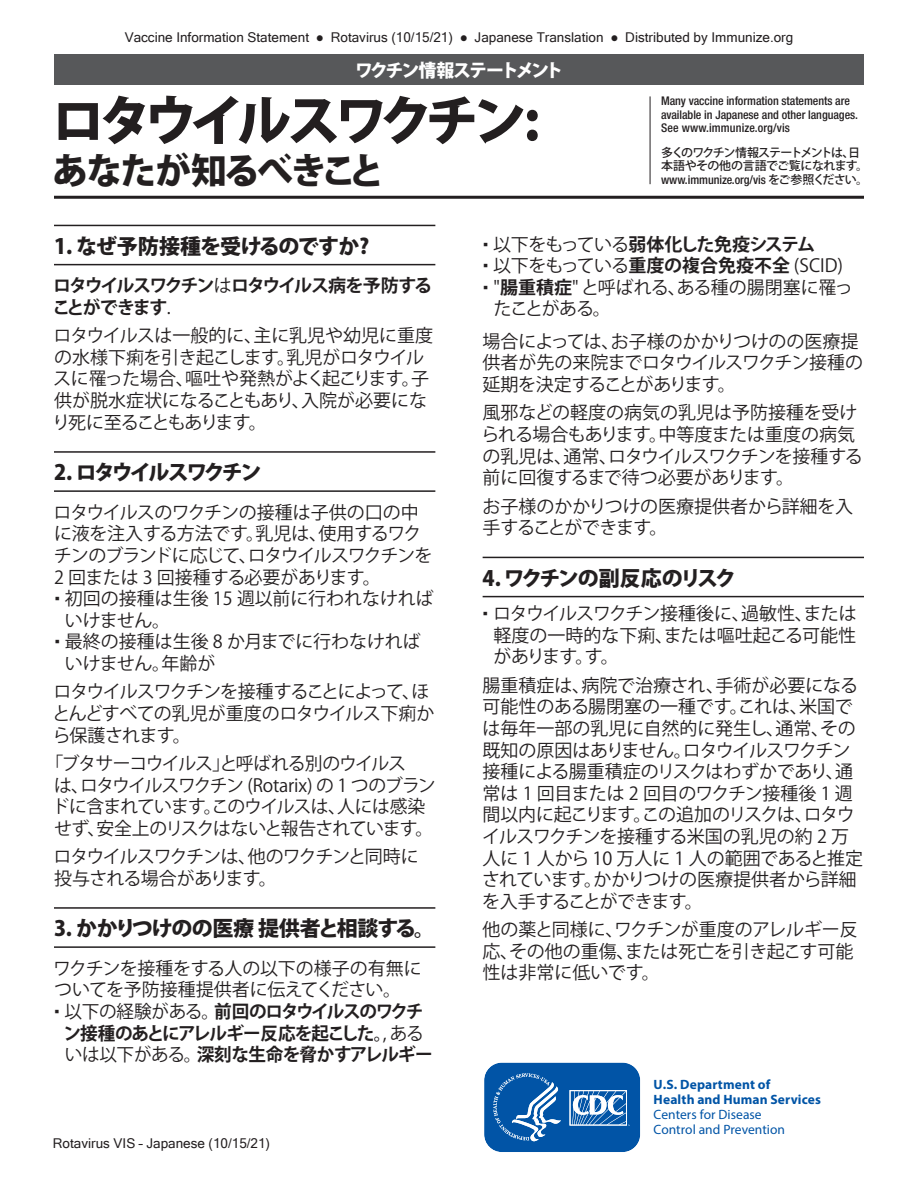
<style>
.page{position:relative;width:918px;height:1188px;background:#fff}
.page>*{position:absolute;margin:0;border:0;box-sizing:border-box;transform-origin:0 0}
.t1{font:800 54px "Koz Go Pro";letter-spacing:-.13em;color:#231f20}
.t2{font:800 36px "Koz Go Pro";letter-spacing:-.06em;color:#231f20}
.t3{font:800 21px "Koz Go Pro";letter-spacing:-.04em;color:#231f20}
.t4{font:800 21px "Koz Go Pro";letter-spacing:-.035em;color:#231f20}
.t5{font:800 21px "Koz Go Pro";letter-spacing:-.115em;color:#231f20}
.t6{font:800 21px "Koz Go Pro";letter-spacing:-.125em;color:#231f20}
.t7{font:18px/21.6px "Koz Go Pro";letter-spacing:-.02em;color:#231f20}
.t8{font:18px/21.6px "Koz Go Pro";color:#231f20}
.t9{font:18px/21.6px "Koz Go Pro";letter-spacing:-.06em;color:#231f20}
.t10{font:18px/21.6px "Koz Go Pro";letter-spacing:-.04em;color:#231f20}
.t11{font:18px/21.6px "Koz Go Pro";letter-spacing:-.05em;color:#231f20}
.t12{font:700 18px/21.6px "Koz Go Pro";letter-spacing:-.105em;color:#231f20}
.t13{font:700 18px "Koz Go Pro";letter-spacing:-.05em;color:#231f20}
.t14{font:700 18px "Koz Go Pro";letter-spacing:-.1em;color:#231f20}
.t15{font:700 18px "Koz Go Pro";letter-spacing:-.04em;color:#231f20}
.t16{font:800 18px "Koz Go Pro";letter-spacing:-.135em;color:#fff}
.t17{font:13.5px "Microsoft Sans Serif";color:#231f20}
.t18{font:700 13.5px/15px "Myriad Pro";letter-spacing:.01em;color:#0154a6}
.t19{font:13.5px/15px "Myriad Pro";color:#0154a6}
.t20{font:500 condensed 12px/13.5px "Helvetica Neue LT Std";letter-spacing:-.005em;color:#231f20}
.t21{font:500 12px/13.5px "Koz Go Pro";letter-spacing:-.065em;color:#231f20}
.s1{font-family:"Koz Go Pro";font-stretch:normal}
.s2{font-weight:400}
.s3{font-weight:700}
</style>
<div class="page">
<hr style="left:650px;top:96px;width:1px;height:88px;background:#231f20">
<hr style="left:54px;top:196px;width:810px;height:3px;background:#231f20">
<svg style="left:484px;top:1062px;width:157px;height:90px;background:#296fb4"></svg>
<div style="left:54px;top:54px;width:810px;height:31px;background:#57585a"></div>
<hr style="left:54px;top:264px;width:381px;height:1px;background:#231f20">
<hr style="left:54px;top:225px;width:381px;height:1px;background:#231f20">
<hr style="left:54px;top:490px;width:381px;height:2px;background:#231f20">
<hr style="left:54px;top:451px;width:381px;height:2px;background:#231f20">
<hr style="left:54px;top:946px;width:381px;height:2px;background:#231f20">
<hr style="left:54px;top:907px;width:381px;height:2px;background:#231f20">
<hr style="left:483px;top:596px;width:381px;height:1px;background:#231f20">
<hr style="left:483px;top:557px;width:381px;height:1px;background:#231f20">
<p class="t17" style="left:125px;top:28px;width:670px">Vaccine Information Statement ● Rotavirus (10/15/21) ● Japanese Translation ● Distributed by Immunize.org</p>
<p class="t16" style="left:355px;top:58px;width:209px">ワクチン情報ステートメント</p>
<h1 class="t1" style="left:51px;top:85px;width:490px">ロタウイルスワクチン:</h1>
<h2 class="t2" style="left:52px;top:147px;width:334px">あなたが知るべきこと</h2>
<p class="t20" style="left:661px;top:94px;width:198px">Many vaccine information statements are available in Japanese and other languages.<br>See www.immunize.org/vis</p>
<p class="t21" style="left:661px;top:146px;width:208px">多くのワクチン情報ステートメントは、日本語やその他の言語でご覧になれます。</p>
<p class="t20" style="left:661px;top:173px;width:209px">www.immunize.org/vis <span class="s1">をご参照ください。</span></p>
<p class="t4" style="left:54px;top:233px;width:317px">1. なぜ予防接種を受けるのですか?</p>
<p class="t12" style="left:52px;top:276px;width:381px">ロタウイルスワクチン<span class="s2">は</span>ロタウイルス病を予防することができます<span class="s2">.</span></p>
<p class="t7" style="left:52px;top:325px;width:383px">ロタウイルスは一般的に、主に乳児や幼児に重度の水様下痢を引き起こします。乳児がロタウイルスに罹った場合、嘔吐や発熱がよく起こります。子供が脱水症状になることもあり、入院が必要になり死に至ることもあります。</p>
<p class="t6" style="left:54px;top:459px;width:209px">2. ロタウイルスワクチン</p>
<p class="t10" style="left:54px;top:502px;width:380px">ロタウイルスのワクチンの接種は子供の口の中に液を注入する方法です。乳児は、使用するワクチンのブランドに応じて、ロタウイルスワクチンを<br>2 回または 3 回接種する必要があります。</p>
<p class="t8" style="left:65px;top:588px;width:370px">初回の接種は生後 15 週以前に行われなければいけません。<br>最終の接種は生後 8 か月までに行わなければいけません。年齢が</p>
<p class="t11" style="left:53px;top:681px;width:383px">ロタウイルスワクチンを接種することによって、ほとんどすべての乳児が重度のロタウイルス下痢から保護されます。</p>
<p class="t9" style="left:52px;top:753px;width:385px;text-indent:-6px">「ブタサーコウイルス」と呼ばれる別のウイルス<br>は、ロタウイルスワクチン (Rotarix) の 1 つのブランドに含まれています。このウイルスは、人には感染せず、安全上のリスクはないと報告されています。</p>
<p class="t9" style="left:54px;top:846px;width:367px">ロタウイルスワクチンは、他のワクチンと同時に投与される場合があります。</p>
<p class="t3" style="left:54px;top:915px;width:383px">3. かかりつけのの医療 提供者と相談する。</p>
<p class="t7" style="left:53px;top:958px;width:370px">ワクチンを接種をする人の以下の様子の有無に</p>
<p class="t7" style="left:54px;top:980px;width:349px">ついてを予防接種提供者に伝えてください。</p>
<p class="t14" style="left:65px;top:1000px;width:360px"><span class="s2">以下の経験がある。</span>前回のロタウイルスのワクチ</p>
<p class="t13" style="left:64px;top:1021px;width:362px">ン接種のあとにアレルギー反応を起こした。<span class="s2">, ある</span></p>
<p class="t15" style="left:65px;top:1043px;width:370px"><span class="s2">いは以下がある。</span>深刻な生命を脅かすアレルギー</p>
<p class="t17" style="left:53px;top:1135px;width:219px">Rotavirus VIS – Japanese (10/15/21)</p>
<p class="t7" style="left:493px;top:234px;width:361px">以下をもっている<span class="s3">弱体化した免疫システム<br></span>以下をもっている<span class="s3">重度の複合免疫不全</span> (SCID) "<span class="s3">腸重積症</span>" と呼ばれる、ある種の腸閉塞に罹ったことがある。</p>
<p class="t7" style="left:483px;top:331px;width:382px">場合によっては、お子様のかかりつけのの医療提供者が先の来院までロタウイルスワクチン接種の延期を決定することがあります。</p>
<p class="t8" style="left:481px;top:402px;width:383px">風邪などの軽度の病気の乳児は予防接種を受けられる場合もあります。中等度または重度の病気の乳児は、通常、ロタウイルスワクチンを接種する前に回復するまで待つ必要があります。</p>
<p class="t7" style="left:483px;top:496px;width:372px">お子様のかかりつけの医療提供者から詳細を入手することができます。</p>
<p class="t5" style="left:483px;top:564px;width:255px">4. ワクチンの副反応のリスク</p>
<p class="t7" style="left:493px;top:603px;width:365px;text-align:justify">ロタウイルスワクチン接種後に、過敏性、または軽度の一時的な下痢、または嘔吐起こる可能性があります。す。</p>
<p class="t7" style="left:482px;top:675px;width:382px">腸重積症は、病院で治療され、手術が必要になる可能性のある腸閉塞の一種です。これは、米国では毎年一部の乳児に自然的に発生し、通常、その既知の原因はありません。ロタウイルスワクチン接種による腸重積症のリスクはわずかであり、通常は 1 回目または 2 回目のワクチン接種後 1 週間以内に起こります。この追加のリスクは、ロタウイルスワクチンを接種する米国の乳児の約 2 万人に 1 人から 10 万人に 1 人の範囲であると推定されています。かかりつけの医療提供者から詳細を入手することができます。</p>
<p class="t7" style="left:483px;top:919px;width:377px">他の薬と同様に、ワクチンが重度のアレルギー反応、その他の重傷、または死亡を引き起こす可能性は非常に低いです。</p>
<p class="t18" style="left:654px;top:1077px;width:169px">U.S. Department of<br>Health and Human Services</p>
<p class="t19" style="left:654px;top:1107px;width:133px">Centers for Disease<br>Control and Prevention</p>
</div>
